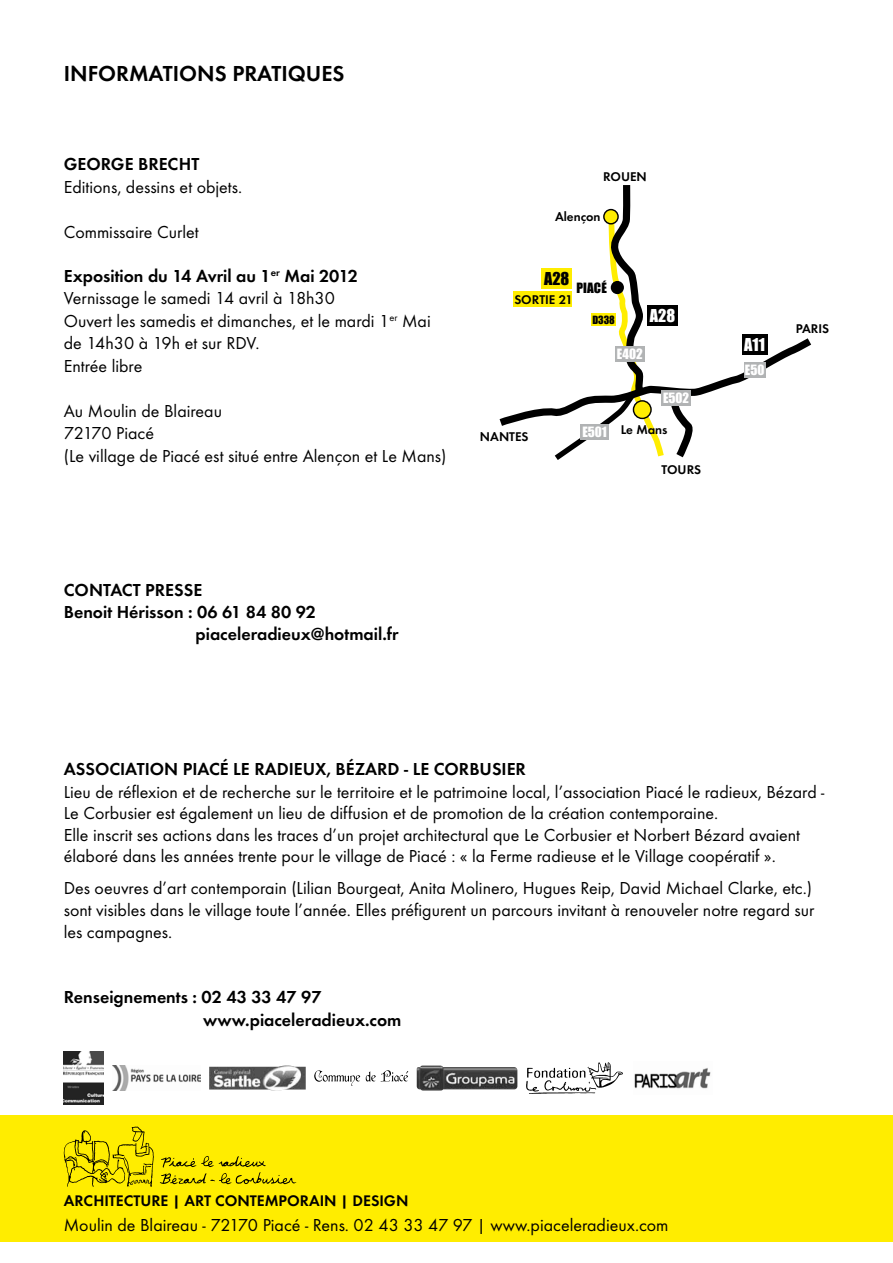
<style>
.page{position:relative;width:893px;height:1263px;background:#fff}
.page>*{position:absolute;margin:0;border:0;box-sizing:border-box;transform-origin:0 0}
.t1{font:600 22.5px "Futura T";color:#000}
.t2{font:18px/22.5px "Futura T";color:#000}
.t3{font:600 18px/22.5px "Futura T";color:#000}
.t4{font:16.35px "Impact";color:#fff}
.t5{font:16.35px "Impact";color:#000}
.t6{font:600 15.9px "Futura T";color:#000}
.t7{font:600 13.2px "Futura T";color:#000}
.t8{font:13.2px "Impact";color:#fff}
.t9{font:13.2px "Impact";letter-spacing:.01em;color:#000}
.t10{font:10.5px "Impact";color:#000}
.s1{font-weight:600}
</style>
<div class="page">
<div style="left:0;top:1116px;width:893px;height:126px;background:#ffed00"></div>
<svg style="left:64px;top:1126px;width:90px;height:61px"></svg>
<svg style="left:160px;top:1156px;width:137px;height:28px"></svg>
<svg style="left:499px;top:185px;width:312px;height:241px"></svg>
<svg style="left:549px;top:207px;width:154px;height:253px"></svg>
<div style="left:633px;top:401px;width:18px;height:17px;background:#ffed00;border-radius:50%"></div>
<div style="left:633px;top:400px;width:19px;height:19px;border:1px solid #000;border-radius:50%"></div>
<div style="left:615px;top:346px;width:29px;height:15px;background:#b1b3b4"></div>
<div style="left:580px;top:424px;width:29px;height:15px;background:#b1b3b4"></div>
<div style="left:744px;top:363px;width:21px;height:15px;background:#b1b3b4"></div>
<div style="left:661px;top:390px;width:30px;height:15px;background:#b1b3b4"></div>
<div style="left:591px;top:314px;width:25px;height:12px;background:#ffed00"></div>
<div style="left:742px;top:334px;width:25px;height:20px;background:#000"></div>
<div style="left:612px;top:282px;width:11px;height:11px;background:#000;border-radius:50%"></div>
<div style="left:611px;top:281px;width:13px;height:13px;border:2px solid #000;border-radius:50%"></div>
<div style="left:647px;top:306px;width:31px;height:20px;background:#000"></div>
<div style="left:604px;top:210px;width:14px;height:14px;background:#ffed00;border-radius:50%"></div>
<div style="left:603px;top:209px;width:16px;height:15px;border:1px solid #000;border-radius:50%"></div>
<div style="left:513px;top:291px;width:59px;height:16px;background:#ffed00"></div>
<div style="left:542px;top:268px;width:30px;height:21px;background:#ffed00"></div>
<img style="left:64px;top:1052px;width:40px;height:52px">
<img style="left:209px;top:1065px;width:97px;height:26px">
<img style="left:112px;top:1065px;width:89px;height:26px">
<img style="left:417px;top:1065px;width:100px;height:25px">
<svg style="left:314px;top:1070px;width:94px;height:16px"></svg>
<img style="left:587px;top:1062px;width:12px;height:22px">
<img style="left:634px;top:1068px;width:77px;height:21px">
<p class="t1" style="left:64px;top:60px;width:282px">INFORMATIONS PRATIQUES</p>
<p class="t3" style="left:64px;top:153px;width:137px">GEORGE BRECHT</p>
<p class="t2" style="left:64px;top:175px;width:180px">Editions, dessins et objets.</p>
<p class="t2" style="left:64px;top:220px;width:136px">Commissaire Curlet</p>
<p class="t2" style="left:64px;top:264px;width:368px"><span class="s1">Exposition du 14 Avril au 1</span><sup>er</sup> <span class="s1">Mai 2012<br></span>Vernissage le samedi 14 avril à 18h30<br>Ouvert les samedis et dimanches, et le mardi 1<sup>er</sup> Mai de 14h30 à 19h et sur RDV.<br>Entrée libre</p>
<p class="t2" style="left:64px;top:399px;width:384px">Au Moulin de Blaireau<br>72170 Piacé<br>(Le village de Piacé est situé entre Alençon et Le Mans)</p>
<p class="t7" style="left:603px;top:169px;width:45px">ROUEN</p>
<p class="t7" style="left:555px;top:209px;width:47px">Alençon</p>
<p class="t5" style="left:544px;top:266px;width:27px">A28</p>
<p class="t9" style="left:576px;top:277px;width:32px">PIACÉ</p>
<p class="t7" style="left:514px;top:292px;width:60px">SORTIE 21</p>
<p class="t10" style="left:592px;top:312px;width:24px">D338</p>
<p class="t4" style="left:650px;top:303px;width:27px">A28</p>
<p class="t7" style="left:480px;top:429px;width:50px">NANTES</p>
<p class="t8" style="left:617px;top:343px;width:27px">E402</p>
<p class="t8" style="left:582px;top:421px;width:26px">E501</p>
<p class="t8" style="left:663px;top:387px;width:28px">E502</p>
<p class="t7" style="left:621px;top:422px;width:48px">Le Mans</p>
<p class="t7" style="left:661px;top:462px;width:41px">TOURS</p>
<p class="t4" style="left:744px;top:332px;width:22px">A11</p>
<p class="t8" style="left:745px;top:360px;width:21px">E50</p>
<p class="t7" style="left:796px;top:321px;width:35px">PARIS</p>
<p class="t3" style="left:64px;top:578px;width:140px">CONTACT PRESSE</p>
<p class="t3" style="left:64px;top:601px;width:254px">Benoit Hérisson : 06 61 84 80 92</p>
<p class="t3" style="left:196px;top:622px;width:204px">piaceleradieux@hotmail.fr</p>
<p class="t3" style="left:64px;top:757px;width:464px">ASSOCIATION PIACÉ LE RADIEUX, BÉZARD - LE CORBUSIER</p>
<p class="t2" style="left:64px;top:781px;width:762px;line-height:21.6px">Lieu de réflexion et de recherche sur le territoire et le patrimoine local, l’association Piacé le radieux, Bézard - Le Corbusier est également un lieu de diffusion et de promotion de la création contemporaine.<br>Elle inscrit ses actions dans les traces d’un projet architectural que Le Corbusier et Norbert Bézard avaient élaboré dans les années trente pour le village de Piacé : « la Ferme radieuse et le Village coopératif ».</p>
<p class="t2" style="left:64px;top:877px;width:752px;line-height:21.6px">Des oeuvres d’art contemporain (Lilian Bourgeat, Anita Molinero, Hugues Reip, David Michael Clarke, etc.) sont visibles dans le village toute l’année. Elles préfigurent un parcours invitant à renouveler notre regard sur les campagnes.</p>
<p class="t3" style="left:203px;top:986px;width:200px;text-indent:-140px">Renseignements : 02 43 33 47 97 www.piaceleradieux.com</p>
<p class="t6" style="left:64px;top:1192px;width:346px">ARCHITECTURE | ART CONTEMPORAIN | DESIGN</p>
<p class="t2" style="left:64px;top:1213px;width:606px">Moulin de Blaireau - 72170 Piacé - Rens. 02 43 33 47 97 | www.piaceleradieux.com</p>
</div>
